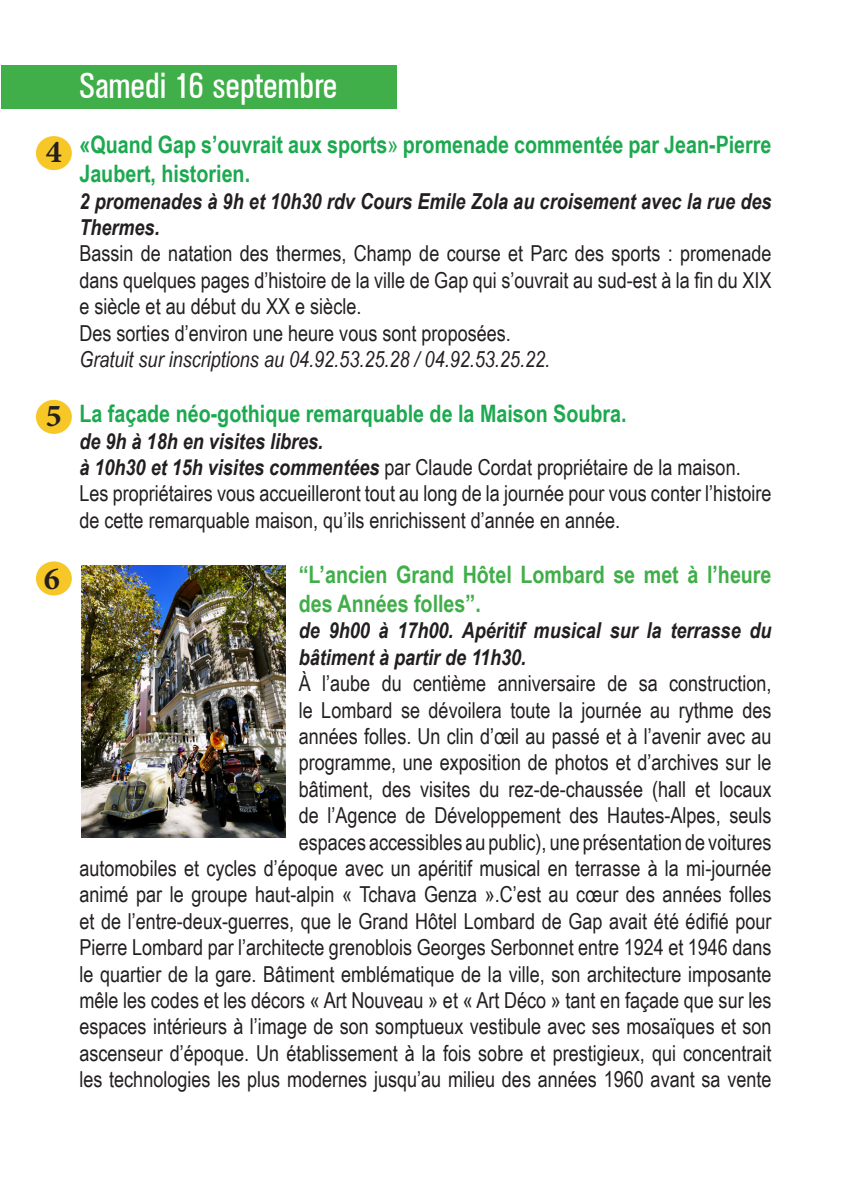
<style>
.page{position:relative;width:851px;height:1191px;background:#fff}
.page>*{position:absolute;margin:0;border:0;box-sizing:border-box;transform-origin:0 0}
.t1{font:36px "Agent Con DB Normal";color:#fff}
.t2{font:700 32px "Minion Pro";color:#231f20}
.t3{font:700 24px/28.8px "Arial Narrow";color:#1ca94f}
.t4{font:700 24px/28.8px "Arial Narrow";color:#40ae49}
.t5{font:22px/26.4px "Arial Narrow";color:#231f20;text-align:justify}
.t6{font:italic 700 22px/26.4px "Arial Narrow";color:#231f20}
.t7{font:italic 22px "Arial Narrow";color:#231f20}
.s1{font-weight:400}
.s2{font-weight:700;font-style:italic}
</style>
<div class="page">
<div style="left:1px;top:66px;width:395px;height:43px;background:#40ae49"></div>
<img style="left:81px;top:566px;width:204px;height:272px">
<div style="left:36px;top:561px;width:36px;height:34px;background:#f7c627;border-radius:50%"></div>
<div style="left:36px;top:136px;width:36px;height:34px;background:#f7c627;border-radius:50%"></div>
<div style="left:36px;top:400px;width:36px;height:34px;background:#f7c627;border-radius:50%"></div>
<p class="t2" style="left:46px;top:129px;width:17px">4</p>
<p class="t2" style="left:46px;top:393px;width:17px">5</p>
<p class="t2" style="left:44px;top:556px;width:17px">6</p>
<p class="t1" style="left:79px;top:65px;width:260px">Samedi 16 septembre</p>
<p class="t3" style="left:79px;top:129px;width:693px">«Quand Gap s’ouvrait aux sports<span class="s1">»</span> promenade commentée par Jean-Pierre<br>Jaubert, historien.</p>
<p class="t6" style="left:79px;top:187px;width:693px">2 promenades à 9h et 10h30 rdv Cours Emile Zola au croisement avec la rue des<br>Thermes.</p>
<p class="t5" style="left:79px;top:240px;width:693px">Bassin de natation des thermes, Champ de course et Parc des sports : promenade dans quelques pages d’histoire de la ville de Gap qui s’ouvrait au sud-est à la fin du XIX e siècle et au début du XX e siècle.</p>
<p class="t5" style="left:79px;top:319px;width:433px">Des sorties d’environ une heure vous sont proposées.</p>
<p class="t7" style="left:79px;top:344px;width:472px">Gratuit sur inscriptions au 04.92.53.25.28 / 04.92.53.25.22.</p>
<p class="t3" style="left:79px;top:398px;width:548px">La façade néo-gothique remarquable de la Maison Soubra.</p>
<p class="t6" style="left:79px;top:427px;width:245px">de 9h à 18h en visites libres.</p>
<p class="t5" style="left:79px;top:453px;width:662px"><span class="s2">à 10h30 et 15h visites commentées</span> par Claude Cordat propriétaire de la maison.</p>
<p class="t5" style="left:79px;top:480px;width:693px">Les propriétaires vous accueilleront tout au long de la journée pour vous conter l’histoire de cette remarquable maison, qu’ils enrichissent d’année en année.</p>
<p class="t4" style="left:299px;top:559px;width:474px">“L’ancien Grand Hôtel Lombard se met à l’heure des Années folles”.</p>
<p class="t6" style="left:299px;top:616px;width:474px">de 9h00 à 17h00. Apéritif musical sur la terrasse du bâtiment à partir de 11h30.</p>
<p class="t5" style="left:79px;top:669px;width:693px;text-align:right">À l’aube du centième anniversaire de sa construction,<br>le Lombard se dévoilera toute la journée au rythme des<br>années folles. Un clin d’œil au passé et à l’avenir avec au<br>programme, une exposition de photos et d’archives sur le<br>bâtiment, des visites du rez-de-chaussée (hall et locaux<br>de l’Agence de Développement des Hautes-Alpes, seuls<br>espaces accessibles au public), une présentation de voitures<br>automobiles et cycles d’époque avec un apéritif musical en terrasse à la mi-journée animé par le groupe haut-alpin « Tchava Genza ».C’est au cœur des années folles et de l’entre-deux-guerres, que le Grand Hôtel Lombard de Gap avait été édifié pour Pierre Lombard par l’architecte grenoblois Georges Serbonnet entre 1924 et 1946 dans le quartier de la gare. Bâtiment emblématique de la ville, son architecture imposante mêle les codes et les décors « Art Nouveau » et « Art Déco » tant en façade que sur les espaces intérieurs à l’image de son somptueux vestibule avec ses mosaïques et son ascenseur d’époque. Un établissement à la fois sobre et prestigieux, qui concentrait les technologies les plus modernes jusqu’au milieu des années 1960 avant sa vente</p>
</div>
